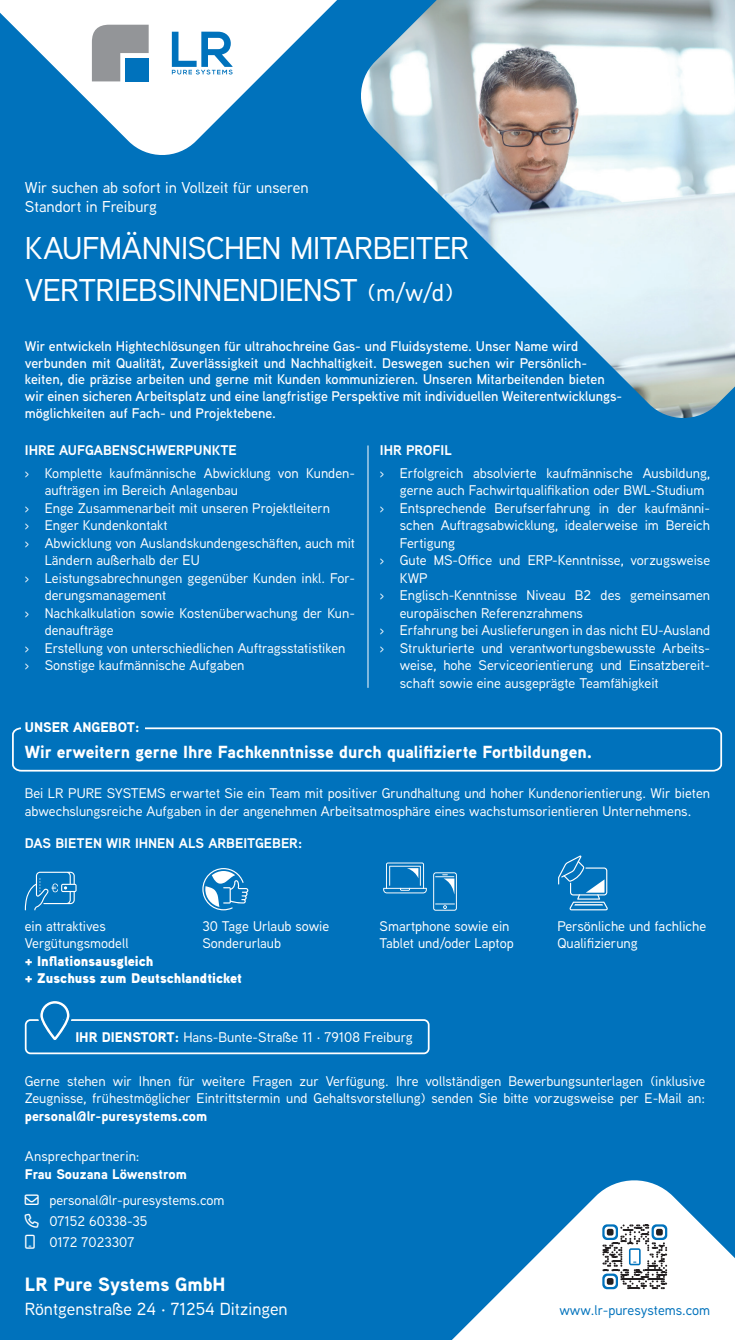
<style>
.page{position:relative;width:735px;height:1340px;background:#fff}
.page>*{position:absolute;margin:0;border:0;box-sizing:border-box;transform-origin:0 0}
.t1{font:500 31.5px/42px "Aaux Next";letter-spacing:-.02em;color:#fff}
.t2{font:900 19.25px "Aaux Next";color:#fff}
.t3{font:900 17.5px "Aaux Next";color:#fff}
.t4{font:500 17.5px "Aaux Next";color:#fff}
.t5{font:500 15.75px/19.2px "Aaux Next";color:#fff}
.t6{font:500 14px/17.5px "Aaux Next";color:#fff}
.t7{font:600 14px/16.8px "Aaux Next";color:#fff}
.t8{font:700 14px "Aaux Next";color:#fff}
.t9{font:900 14px/17.5px "Aaux Next";color:#fff}
.t10{font:900 14px "Aaux Next";color:#fff}
.t11{font:500 14px "Aaux Next";color:#0072bc}
.s1{font-size:24.5px}
.s2{font-weight:900}
</style>
<div class="page">
<div style="left:0;top:0;width:734px;height:1339px;background:#0072bc"></div>
<svg style="left:453px;top:1180px;width:281px;height:159px;fill:#fff"></svg>
<svg style="left:602px;top:1224px;width:65px;height:65px;background:#a9b3bb"></svg>
<svg style="left:0;top:0;width:337px;height:155px;fill:#fff"></svg>
<img style="left:361px;top:0;width:373px;height:418px">
<svg style="left:172px;top:32px;width:60px;height:42px"></svg>
<svg style="left:92px;top:25px;width:57px;height:56px;background:#9fa1a3"></svg>
<div style="left:125px;top:58px;width:24px;height:23px;background:#0072bc"></div>
<hr style="left:367px;top:445px;width:1px;height:243px;background:#fff">
<svg style="left:25px;top:871px;width:52px;height:39px"></svg>
<svg style="left:202px;top:868px;width:46px;height:42px"></svg>
<svg style="left:558px;top:855px;width:49px;height:55px"></svg>
<div style="left:25px;top:1019px;width:404px;height:35px;border:2px solid #fff;border-radius:5px"></div>
<svg style="left:36px;top:1001px;width:38px;height:39px"></svg>
<svg style="left:12px;top:727px;width:710px;height:45px"></svg>
<div style="left:21px;top:719px;width:123px;height:16px;background:#0072bc"></div>
<svg style="left:383px;top:862px;width:43px;height:31px"></svg>
<svg style="left:433px;top:872px;width:23px;height:38px"></svg>
<p class="t5" style="left:25px;top:177px;width:285px">Wir suchen ab sofort in Vollzeit für unseren<br>Standort in Freiburg</p>
<h1 class="t1" style="left:25px;top:226px;width:446px">KAUFMÄNNISCHEN MITARBEITER<br>VERTRIEBSINNENDIENST <span class="s1">(m/w/d)</span></h1>
<p class="t7" style="left:25px;top:337px;width:598px">Wir entwickeln Hightechlösungen für ultrahochreine Gas- und Fluidsysteme. Unser Name wird verbunden mit Qualität, Zuverlässigkeit und Nachhaltigkeit. Deswegen suchen wir Persönlich&shy;keiten, die präzise arbeiten und gerne mit Kunden kommunizieren. Unseren Mitarbeitenden bieten wir einen sicheren Arbeitsplatz und eine langfristige Perspektive mit individuellen Weiterentwicklungs&shy;möglichkeiten auf Fach- und Projektebene.</p>
<p class="t8" style="left:25px;top:440px;width:213px">IHRE AUFGABENSCHWERPUNKTE</p>
<p class="t6" style="left:25px;top:463px;width:331px">› Komplette kaufmännische Abwicklung von Kunden-</p>
<p class="t6" style="left:45px;top:481px;width:195px">aufträgen im Bereich Anlagenbau</p>
<p class="t6" style="left:25px;top:498px;width:307px">› Enge Zusammenarbeit mit unseren Projektleitern</p>
<p class="t6" style="left:25px;top:516px;width:144px">› Enger Kundenkontakt</p>
<p class="t6" style="left:25px;top:533px;width:331px">› Abwicklung von Auslandskundengeschäften, auch mit</p>
<p class="t6" style="left:45px;top:551px;width:156px">Ländern außerhalb der EU</p>
<p class="t6" style="left:25px;top:568px;width:331px">› Leistungsabrechnungen gegenüber Kunden inkl. For-</p>
<p class="t6" style="left:45px;top:586px;width:123px">derungsmanagement</p>
<p class="t6" style="left:25px;top:603px;width:331px">› Nachkalkulation sowie Kostenüberwachung der Kun-</p>
<p class="t6" style="left:45px;top:621px;width:70px">denaufträge</p>
<p class="t6" style="left:25px;top:638px;width:322px">› Erstellung von unterschiedlichen Auftragsstatistiken</p>
<p class="t6" style="left:25px;top:656px;width:221px">› Sonstige kaufmännische Aufgaben</p>
<p class="t8" style="left:379px;top:440px;width:74px">IHR PROFIL</p>
<p class="t6" style="left:379px;top:463px;width:331px">› Erfolgreich absolvierte kaufmännische Ausbildung,</p>
<p class="t6" style="left:399px;top:481px;width:306px">gerne auch Fachwirtqualifikation oder BWL-Studium</p>
<p class="t6" style="left:379px;top:498px;width:331px">› Entsprechende Berufserfahrung in der kaufmänni-</p>
<p class="t6" style="left:399px;top:516px;width:312px">schen Auftragsabwicklung, idealerweise im Bereich</p>
<p class="t6" style="left:399px;top:533px;width:57px">Fertigung</p>
<p class="t6" style="left:379px;top:551px;width:331px">› Gute MS-Office und ERP-Kenntnisse, vorzugsweise</p>
<p class="t6" style="left:399px;top:568px;width:29px">KWP</p>
<p class="t6" style="left:379px;top:586px;width:331px">› Englisch-Kenntnisse Niveau B2 des gemeinsamen</p>
<p class="t6" style="left:399px;top:603px;width:185px">europäischen Referenzrahmens</p>
<p class="t6" style="left:379px;top:621px;width:331px">› Erfahrung bei Auslieferungen in das nicht EU-Ausland</p>
<p class="t6" style="left:379px;top:638px;width:331px">› Strukturierte und verantwortungsbewusste Arbeits-</p>
<p class="t6" style="left:399px;top:656px;width:312px">weise, hohe Serviceorientierung und Einsatzbereit-</p>
<p class="t6" style="left:399px;top:673px;width:260px">schaft sowie eine ausgeprägte Teamfähigkeit</p>
<p class="t10" style="left:25px;top:717px;width:116px">UNSER ANGEBOT:</p>
<p class="t3" style="left:25px;top:739px;width:568px">Wir erweitern gerne Ihre Fachkenntnisse durch qualifizierte Fortbildungen.</p>
<p class="t6" style="left:25px;top:784px;width:686px">Bei LR PURE SYSTEMS erwartet Sie ein Team mit positiver Grundhaltung und hoher Kundenorientierung. Wir bieten abwechslungsreiche Aufgaben in der angenehmen Arbeitsatmosphäre eines wachstumsorientieren Unternehmens.</p>
<p class="t8" style="left:25px;top:833px;width:279px">DAS BIETEN WIR IHNEN ALS ARBEITGEBER:</p>
<p class="t6" style="left:25px;top:916px;width:105px">ein attraktives<br>Vergütungsmodell</p>
<p class="t9" style="left:25px;top:952px;width:218px">+ Inflationsausgleich<br>+ Zuschuss zum Deutschlandticket</p>
<p class="t6" style="left:202px;top:916px;width:128px">30 Tage Urlaub sowie<br>Sonderurlaub</p>
<p class="t6" style="left:557px;top:916px;width:150px">Persönliche und fachliche<br>Qualifizierung</p>
<p class="t6" style="left:379px;top:916px;width:135px">Smartphone sowie ein<br>Tablet und/oder Laptop</p>
<p class="t6" style="left:75px;top:1028px;width:338px"><span class="s2">IHR DIENSTORT:</span> Hans-Bunte-Straße 11 · 79108 Freiburg</p>
<p class="t6" style="left:25px;top:1071px;width:681px">Gerne stehen wir Ihnen für weitere Fragen zur Verfügung. Ihre vollständigen Bewerbungsunterlagen (inklusive<br>Zeugnisse, frühestmöglicher Eintrittstermin und Gehaltsvorstellung) senden Sie bitte vorzugsweise per E-Mail an:</p>
<p class="t10" style="left:25px;top:1105px;width:184px">personal@lr-puresystems.com</p>
<p class="t6" style="left:25px;top:1147px;width:116px">Ansprechpartnerin:</p>
<p class="t6" style="left:25px;top:1160px;width:201px;line-height:25.9px"><span class="s2">Frau Souzana Löwenstrom<br></span>✉ personal@lr-puresystems.com</p>
<p class="t6" style="left:49px;top:1209px;width:100px;line-height:21px">07152 60338-35<br>0172 7023307</p>
<h2 class="t2" style="left:25px;top:1270px;width:202px">LR Pure Systems GmbH</h2>
<p class="t4" style="left:25px;top:1297px;width:264px">Röntgenstraße 24 · 71254 Ditzingen</p>
<p class="t11" style="left:559px;top:1300px;width:152px">www.lr-puresystems.com</p>
</div>
